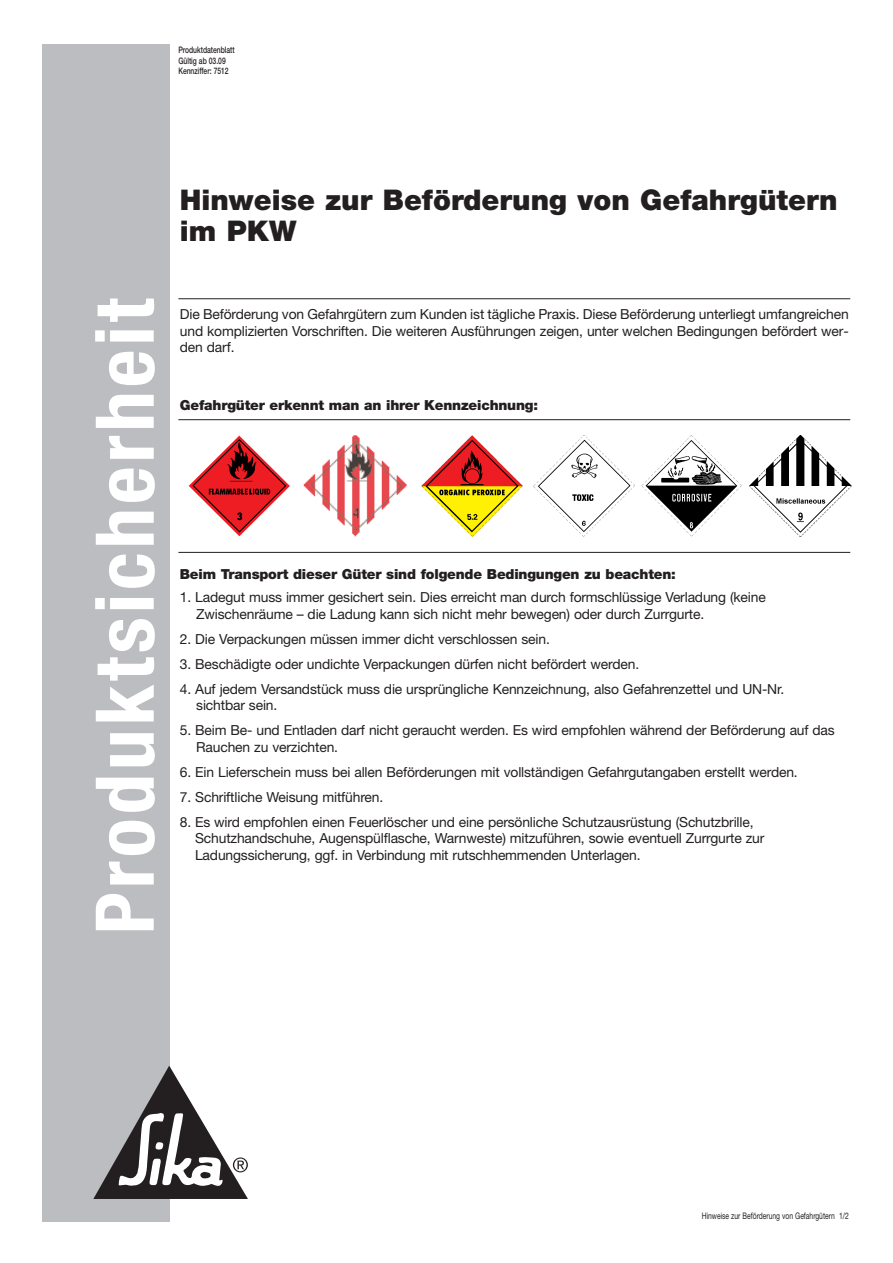
<style>
.page{position:relative;width:893px;height:1263px;background:#fff}
.page>*{position:absolute;margin:0;border:0;box-sizing:border-box;transform-origin:0 0}
.t1{font:700 condensed 81.15px "Helvetica Neue";letter-spacing:.05em;color:#fff}
.t2{font:900 28.5px/31px "Helvetica Neue";color:#231f20}
.t3{font:13.8px/16.5px "Helvetica Neue";letter-spacing:-.01em;color:#231f20}
.t4{font:900 13.8px "Helvetica Neue";letter-spacing:-.015em;color:#231f20}
.t5{font:500 9px/10.5px "Helvetica Neue";color:#231f20;scale:.75 1}
.t6{font:9px "Helvetica Neue";color:#231f20;scale:.75 1}
</style>
<div class="page">
<img style="left:303px;top:435px;width:104px;height:102px">
<img style="left:422px;top:435px;width:100px;height:101px">
<img style="left:189px;top:435px;width:101px;height:101px">
<img style="left:642px;top:435px;width:100px;height:101px">
<img style="left:749px;top:435px;width:102px;height:101px">
<img style="left:533px;top:435px;width:101px;height:101px">
<div style="left:42px;top:44px;width:128px;height:1178px;background:#bcbdc0"></div>
<svg style="left:93px;top:1065px;width:155px;height:134px"></svg>
<hr style="left:178px;top:298px;width:672px;height:1px;background:#231f20">
<hr style="left:178px;top:552px;width:672px;height:1px;background:#231f20">
<hr style="left:178px;top:419px;width:672px;height:1px;background:#231f20">
<p class="t5" style="left:178px;top:46px;width:77px">Produktdatenblatt<br>Gültig ab 03.09<br>Kennziffer: 7512</p>
<h1 class="t1" style="left:96px;top:934px;width:637px;rotate:-90deg">Produktsicherheit</h1>
<h2 class="t2" style="left:180px;top:187px;width:659px">Hinweise zur Beförderung von Gefahrgütern im PKW</h2>
<p class="t3" style="left:180px;top:307px;width:670px;text-align:justify">Die Beförderung von Gefahrgütern zum Kunden ist tägliche Praxis. Diese Beförderung unterliegt umfangreichen und komplizierten Vorschriften. Die weiteren Ausführungen zeigen, unter welchen Bedingungen befördert wer&shy;den darf.</p>
<p class="t4" style="left:180px;top:400px;width:360px">Gefahrgüter erkennt man an ihrer Kennzeichnung:</p>
<p class="t4" style="left:180px;top:569px;width:497px">Beim Transport dieser Güter sind folgende Bedingungen zu beachten:</p>
<p class="t3" style="left:196px;top:590px;width:571px;text-indent:-16px">1. Ladegut muss immer gesichert sein. Dies erreicht man durch formschlüssige Verladung (keine<br>Zwischenräume – die Ladung kann sich nicht mehr bewegen) oder durch Zurrgurte.</p>
<p class="t3" style="left:180px;top:632px;width:372px">2. Die Verpackungen müssen immer dicht verschlossen sein.</p>
<p class="t3" style="left:180px;top:657px;width:461px">3. Beschädigte oder undichte Verpackungen dürfen nicht befördert werden.</p>
<p class="t3" style="left:196px;top:682px;width:589px;text-indent:-16px">4. Auf jedem Versandstück muss die ursprüngliche Kennzeichnung, also Gefahrenzettel und UN-Nr. sichtbar sein.</p>
<p class="t3" style="left:196px;top:723px;width:640px;text-indent:-16px">5. Beim Be- und Entladen darf nicht geraucht werden. Es wird empfohlen während der Beförderung auf das<br>Rauchen zu verzichten.</p>
<p class="t3" style="left:180px;top:765px;width:619px">6. Ein Lieferschein muss bei allen Beförderungen mit vollständigen Gefahrgutangaben erstellt werden.</p>
<p class="t3" style="left:180px;top:790px;width:205px">7. Schriftliche Weisung mitführen.</p>
<p class="t3" style="left:195px;top:815px;width:571px;text-indent:-15px">8. Es wird empfohlen einen Feuerlöscher und eine persönliche Schutzausrüstung (Schutzbrille,<br>Schutzhandschuhe, Augenspülflasche, Warnweste) mitzuführen, sowie eventuell Zurrgurte zur<br>Ladungssicherung, ggf. in Verbindung mit rutschhemmenden Unterlagen.</p>
<p class="t6" style="left:702px;top:1213px;width:197px">Hinweise zur Beförderung von Gefahrgütern 1/2</p>
</div>
